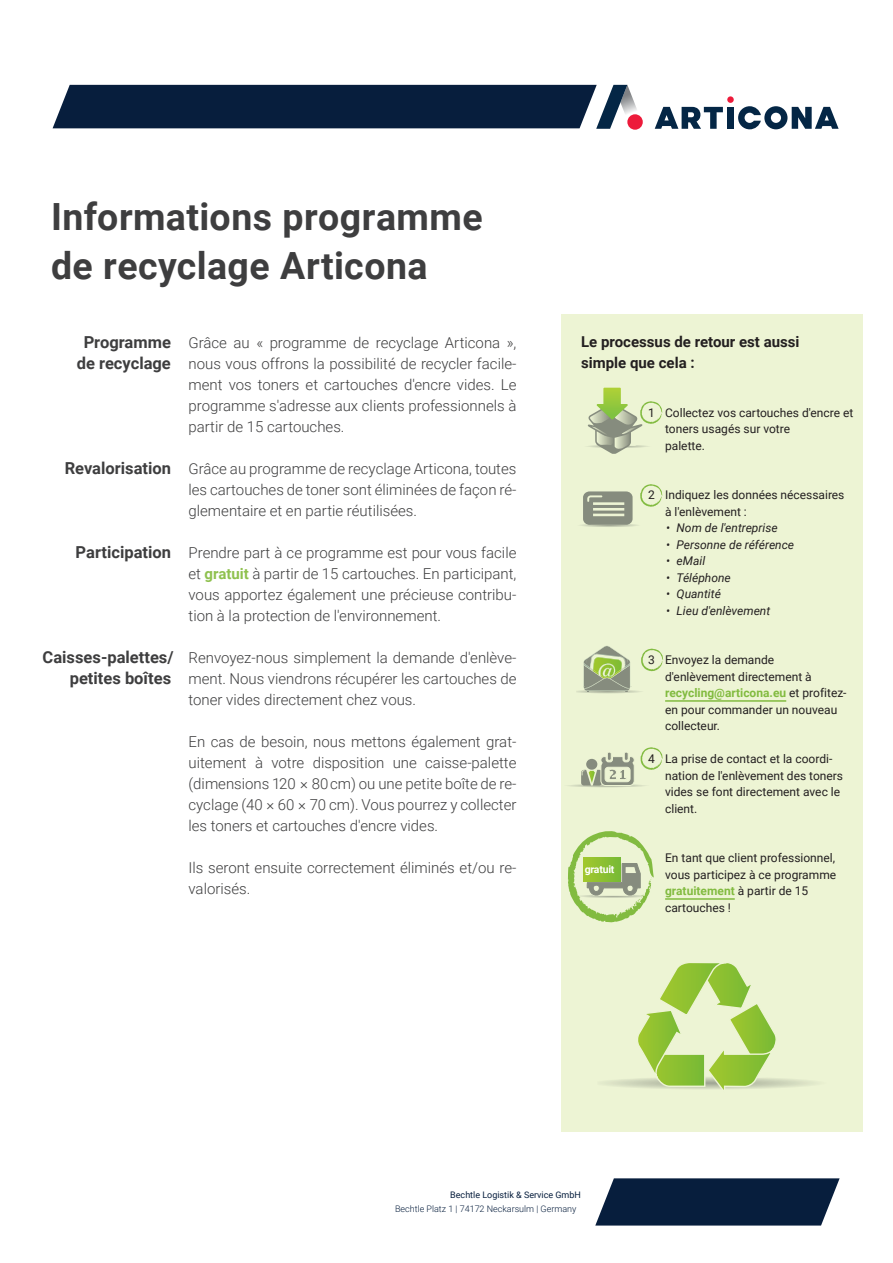
<style>
.page{position:relative;width:893px;height:1263px;background:#fff}
.page>*{position:absolute;margin:0;border:0;box-sizing:border-box;transform-origin:0 0}
.Titel_25_33{font:700 37.5px/49.5px "Roboto";letter-spacing:.01em;color:#3e3e3f}
.Normale_Spalte__norm{font:700 16.5px/21px "Roboto";color:#3e3e3f;text-align:center}
.Normale_Spalte__norm-2{font:300 15px/21px "Roboto";color:#3e3e3f;text-align:justify}
.Artikel-Bezeichnung{font:700 15px "Roboto";color:#231f20}
.Artikel-Bezeichnung-2{font:12px/16.5px "Roboto";color:#231f20}
.t1{font:italic 12px "Roboto";color:#231f20}
.Artikel-Bezeichnung-3{font:700 10.5px "Roboto";letter-spacing:-.02em;color:#fff}
.t2{font:300 9px "Roboto";color:#071e3d}
.t3{font:9px "Roboto";color:#071e3d}
.s1{font-weight:700;color:#8fc14f}
.s2{font-weight:700;color:#82bb40}
</style>
<div class="page">
<svg style="left:595px;top:1178px;width:245px;height:47px;background:#1c314d"></svg>
<div style="left:727px;top:96px;width:7px;height:7px;background:#ed1a3a;border-radius:50%"></div>
<svg style="left:655px;top:107px;width:68px;height:22px"></svg>
<div style="left:727px;top:107px;width:7px;height:22px;background:#042645"></div>
<svg style="left:738px;top:106px;width:101px;height:23px"></svg>
<svg style="left:53px;top:85px;width:584px;height:44px;background:#1a2f4c"></svg>
<div style="left:627px;top:114px;width:16px;height:16px;background:#ed1a3a;border-radius:50%"></div>
<div style="left:561px;top:315px;width:302px;height:817px;background:#edf4d4"></div>
<svg style="left:580px;top:524px;width:58px;height:3px"></svg>
<svg style="left:583px;top:491px;width:50px;height:34px"></svg>
<svg style="left:587px;top:495px;width:15px;height:7px"></svg>
<hr style="left:593px;top:502px;width:31px;height:3px;background:#fff">
<hr style="left:593px;top:508px;width:31px;height:3px;background:#fff">
<hr style="left:593px;top:514px;width:31px;height:2px;background:#fff">
<svg style="left:587px;top:388px;width:75px;height:66px"></svg>
<svg style="left:640px;top:484px;width:22px;height:23px"></svg>
<svg style="left:576px;top:646px;width:87px;height:48px"></svg>
<svg style="left:568px;top:747px;width:95px;height:41px"></svg>
<hr style="left:665px;top:700px;width:121px;height:2px;background:#82bb40">
<hr style="left:665px;top:898px;width:70px;height:2px;background:#82bb40">
<svg style="left:568px;top:831px;width:86px;height:92px"></svg>
<svg style="left:602px;top:963px;width:213px;height:127px"></svg>
<p class="Titel_25_33" style="left:51px;top:190px;width:433px">Informations programme de recyclage Articona</p>
<p class="Normale_Spalte__norm" style="left:77px;top:331px;width:96px">Programme de recyclage</p>
<p class="Normale_Spalte__norm" style="left:65px;top:457px;width:108px">Revalorisation</p>
<p class="Normale_Spalte__norm" style="left:76px;top:541px;width:97px">Participation</p>
<p class="Normale_Spalte__norm" style="left:43px;top:646px;width:132px">Caisses-palettes/</p>
<p class="Normale_Spalte__norm" style="left:70px;top:667px;width:103px">petites boîtes</p>
<p class="Normale_Spalte__norm-2" style="left:189px;top:332px;width:329px">Grâce au « programme de recyclage Articona », nous vous offrons la possibilité de recycler facile&shy;ment vos toners et cartouches d'encre vides. Le programme s'adresse aux clients professionnels à partir de 15 cartouches.</p>
<p class="Normale_Spalte__norm-2" style="left:189px;top:458px;width:329px">Grâce au programme de recyclage Articona, toutes les cartouches de toner sont éliminées de façon ré&shy;glementaire et en partie réutilisées.</p>
<p class="Normale_Spalte__norm-2" style="left:189px;top:542px;width:329px">Prendre part à ce programme est pour vous facile et <span class="s1">gratuit</span> à partir de 15 cartouches. En participant, vous apportez également une précieuse contribu&shy;tion à la protection de l'environnement.</p>
<p class="Normale_Spalte__norm-2" style="left:189px;top:647px;width:329px">Renvoyez-nous simplement la demande d'enlève&shy;ment. Nous viendrons récupérer les cartouches de toner vides directement chez vous.</p>
<p class="Normale_Spalte__norm-2" style="left:189px;top:731px;width:329px">En cas de besoin, nous mettons également grat&shy;uitement à votre disposition une caisse-palette (dimensions 120 × 80 cm) ou une petite boîte de re&shy;cyclage (40 × 60 × 70 cm). Vous pourrez y collecter les toners et cartouches d'encre vides.</p>
<p class="Normale_Spalte__norm-2" style="left:189px;top:857px;width:329px">Ils seront ensuite correctement éliminés et/ou re&shy;valorisés.</p>
<p class="Artikel-Bezeichnung" style="left:581px;top:331px;width:220px">Le processus de retour est aussi</p>
<p class="Artikel-Bezeichnung" style="left:581px;top:352px;width:115px">simple que cela :</p>
<p class="Artikel-Bezeichnung-2" style="left:665px;top:404px;width:190px;text-indent:-17px">1 Collectez vos cartouches d'encre et toners usagés sur votre<br>palette.</p>
<p class="Artikel-Bezeichnung-2" style="left:665px;top:486px;width:181px;text-indent:-17px">2 Indiquez les données nécessaires à l'enlèvement :</p>
<p class="t1" style="left:666px;top:519px;width:113px">• Nom de l'entreprise</p>
<p class="t1" style="left:666px;top:536px;width:129px">• Personne de référence</p>
<p class="t1" style="left:666px;top:552px;width:41px">• eMail</p>
<p class="t1" style="left:666px;top:569px;width:66px">• Téléphone</p>
<p class="t1" style="left:666px;top:585px;width:56px">• Quantité</p>
<p class="t1" style="left:666px;top:602px;width:106px">• Lieu d'enlèvement</p>
<p class="Artikel-Bezeichnung-3" style="left:585px;top:862px;width:31px">gratuit</p>
<p class="Artikel-Bezeichnung-2" style="left:665px;top:651px;width:183px;text-indent:-17px">3 Envoyez la demande d'enlèvement directement à <span class="s2">recycling@articona.eu</span> et profitez&shy;en pour commander un nouveau collecteur.</p>
<p class="Artikel-Bezeichnung-2" style="left:665px;top:750px;width:179px;text-indent:-17px">4 La prise de contact et la coordi&shy;nation de l'enlèvement des toners vides se font directement avec le client.</p>
<p class="Artikel-Bezeichnung-2" style="left:665px;top:849px;width:173px">En tant que client professionnel, vous participez à ce programme <span class="s2">gratuitement</span> à partir de 15 cartouches !</p>
<p class="t3" style="left:450px;top:1189px;width:132px">Bechtle Logistik &amp; Service GmbH</p>
<p class="t2" style="left:395px;top:1202px;width:183px">Bechtle Platz 1 | 74172 Neckarsulm | Germany</p>
</div>
